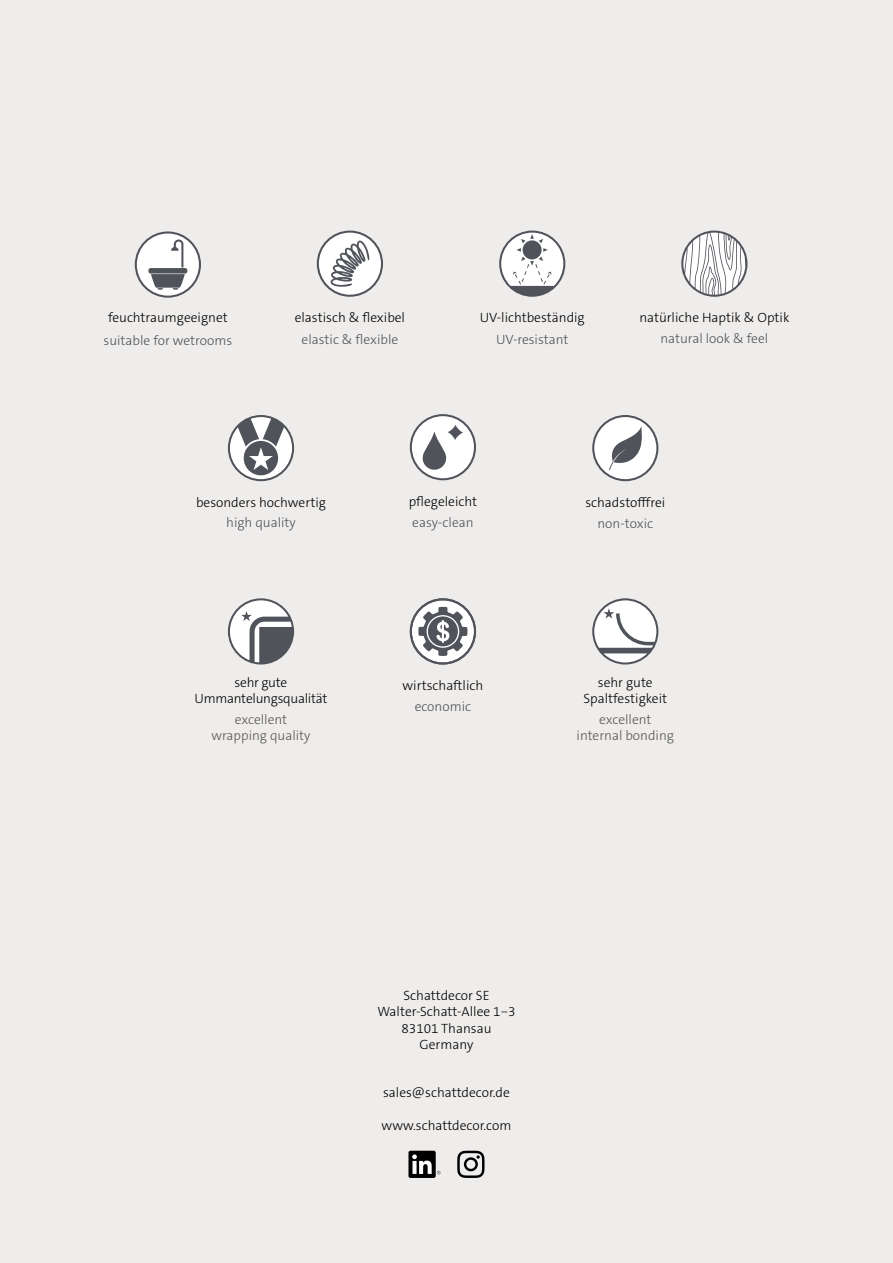
<style>
.page{position:relative;width:893px;height:1263px;background:#efedec}
.page>*{position:absolute;margin:0;border:0;box-sizing:border-box;transform-origin:0 0}
.t1{font:300 13.5px/16.2px "The Sans E5";color:#000;text-align:center}
.t2{font:300 13.5px "The Sans E5";color:#50535a}
.t3{font:300 13.5px/16.2px "The Sans B Plus W3";color:#000;text-align:center}
.t4{font:300 13.5px/16.2px "The Sans E5";letter-spacing:-.02em;color:#000;text-align:center}
.t5{font:300 13.5px/16.2px "The Sans B Plus W3";color:#575756;text-align:center}
.t6{font:300 13.5px/16.2px "The Sans E5";color:#575756;text-align:center}
.s1{font-family:"The Sans B Plus W2";font-weight:200}
</style>
<div class="page">
<div style="left:408px;top:1151px;width:28px;height:27px;background:#000;border-radius:2px"></div>
<svg style="left:412px;top:1154px;width:28px;height:20px"></svg>
<svg style="left:457px;top:1151px;width:27px;height:27px"></svg>
<svg style="left:410px;top:598px;width:66px;height:66px"></svg>
<svg style="left:410px;top:414px;width:66px;height:66px"></svg>
<svg style="left:592px;top:598px;width:66px;height:66px"></svg>
<svg style="left:592px;top:415px;width:66px;height:66px"></svg>
<svg style="left:228px;top:415px;width:66px;height:66px"></svg>
<svg style="left:228px;top:598px;width:66px;height:66px"></svg>
<svg style="left:135px;top:231px;width:66px;height:67px"></svg>
<svg style="left:317px;top:231px;width:66px;height:66px"></svg>
<svg style="left:499px;top:231px;width:66px;height:66px"></svg>
<svg style="left:681px;top:231px;width:66px;height:66px"></svg>
<p class="t1" style="left:108px;top:309px;width:121px">feuchtraumgeeignet</p>
<p class="t1" style="left:295px;top:310px;width:112px">elastisch &amp; flexibel</p>
<p class="t2" style="left:302px;top:331px;width:98px">elastic &amp; flexible</p>
<p class="t2" style="left:104px;top:332px;width:130px">suitable for wetrooms</p>
<p class="t1" style="left:480px;top:310px;width:107px">UV-lichtbeständig</p>
<p class="t2" style="left:496px;top:331px;width:74px">UV-resistant</p>
<p class="t1" style="left:639px;top:310px;width:151px">natürliche Haptik &amp; Optik</p>
<p class="t2" style="left:660px;top:330px;width:109px">natural look &amp; feel</p>
<p class="t1" style="left:409px;top:493px;width:70px">pflegeleicht</p>
<p class="t2" style="left:412px;top:513px;width:63px">easy-clean</p>
<p class="t1" style="left:585px;top:494px;width:81px">schadstofffrei</p>
<p class="t1" style="left:196px;top:494px;width:131px">besonders hochwertig</p>
<p class="t2" style="left:226px;top:514px;width:71px">high quality</p>
<p class="t2" style="left:597px;top:515px;width:57px">non-toxic</p>
<p class="t4" style="left:195px;top:675px;width:134px">sehr gute<br>Ummantelungsqualität</p>
<p class="t6" style="left:211px;top:711px;width:101px">excellent wrapping quality</p>
<p class="t1" style="left:403px;top:677px;width:82px">wirtschaftlich</p>
<p class="t2" style="left:415px;top:697px;width:58px">economic</p>
<p class="t1" style="left:583px;top:675px;width:85px">sehr gute<br>Spaltfestigkeit</p>
<p class="t5" style="left:577px;top:711px;width:99px">excellent internal bonding</p>
<p class="t3" style="left:377px;top:988px;width:140px">Schattdecor SE<br>Walter-Schatt-Allee 1<span class="s1">‒</span>3<br>83101 Thansau<br>Germany</p>
<p class="t3" style="left:383px;top:1085px;width:128px">sales@schattdecor.de</p>
<p class="t3" style="left:382px;top:1117px;width:131px">www.schattdecor.com</p>
</div>
